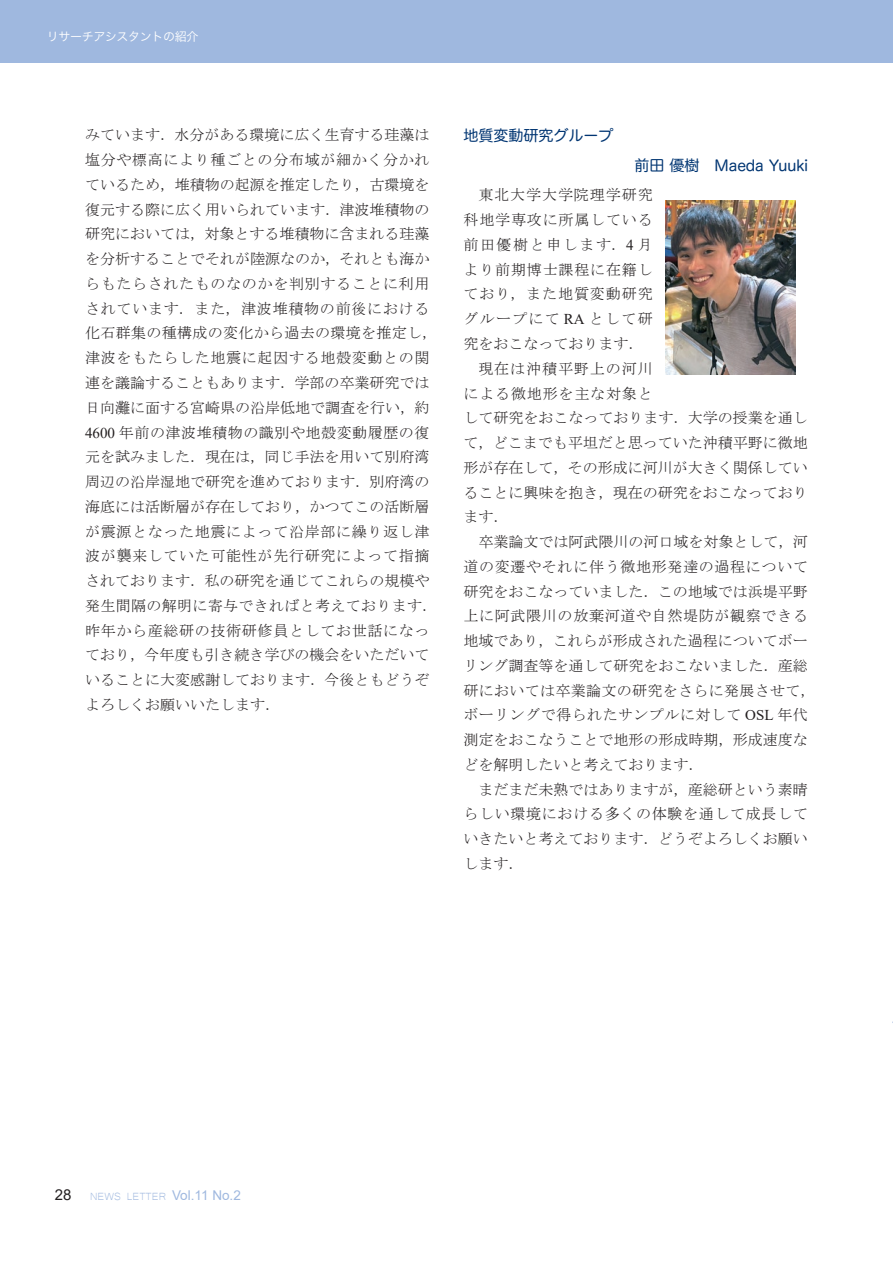
<style>
.page{position:relative;width:893px;height:1263px;background:#fff}
.page>*{position:absolute;margin:0;border:0;box-sizing:border-box;transform-origin:0 0}
.t1{font:15px/24.8px "MS Mincho";color:#231f20}
.t2{font:15px "MS Mincho";letter-spacing:.045em;color:#231f20}
.t3{font:15px "MS Mincho";letter-spacing:.055em;color:#231f20}
.t4{font:15px "MS Mincho";letter-spacing:.06em;color:#231f20}
.t5{font:15px "Hira Maru Pro W4";color:#013572}
.t6{font:15px "MS Mincho";letter-spacing:.02em;color:#231f20}
.t7{font:15px "MS Mincho";letter-spacing:.03em;color:#231f20}
.t8{font:15px "MS Mincho";letter-spacing:.105em;color:#231f20}
.t9{font:15px "MS Mincho";letter-spacing:.085em;color:#231f20}
.t10{font:13.5px "Microsoft Yi Baiti";color:#9fb8df}
.t11{font:12px "Hira Kaku Pro W3";letter-spacing:-.03em;color:#fff}
.s1{font-family:"Times New Roman"}
.s2{font-family:"Arial";font-size:15px;color:#231f20}
.s3{font-family:"Arial"}
</style>
<div class="page">
<div style="left:0;top:0;width:893px;height:63px;background:#9fb8df"></div>
<img style="left:665px;top:201px;width:130px;height:173px">
<p class="t11" style="left:47px;top:26px;width:153px">リサーチアシスタントの紹介</p>
<p class="t1" style="left:85px;top:123px;width:353px">みています．水分がある環境に広く生育する珪藻は塩分や標高により種ごとの分布域が細かく分かれているため，堆積物の起源を推定したり，古環境を復元する際に広く用いられています．津波堆積物の研究においては，対象とする堆積物に含まれる珪藻を分析することでそれが陸源なのか，それとも海からもたらされたものなのかを判別することに利用されています．また，津波堆積物の前後における化石群集の種構成の変化から過去の環境を推定し，津波をもたらした地震に起因する地殻変動との関連を議論することもあります．学部の卒業研究では日向灘に面する宮崎県の沿岸低地で調査を行い，約<br><span class="s1">4600</span> 年前の津波堆積物の識別や地殻変動履歴の復元を試みました．現在は，同じ手法を用いて別府湾周辺の沿岸湿地で研究を進めております．別府湾の海底には活断層が存在しており，かつてこの活断層が震源となった地震によって沿岸部に繰り返し津波が襲来していた可能性が先行研究によって指摘されております．私の研究を通じてこれらの規模や発生間隔の解明に寄与できればと考えております．昨年から産総研の技術研修員としてお世話になっており，今年度も引き続き学びの機会をいただいていることに大変感謝しております．今後ともどうぞよろしくお願いいたします．</p>
<p class="t5" style="left:463px;top:122px;width:151px">地質変動研究グループ</p>
<p class="t5" style="left:634px;top:152px;width:175px">前田優樹　Maeda Yuuki</p>
<p class="t4" style="left:478px;top:188px;width:176px">東北大学大学院理学研究</p>
<p class="t3" style="left:463px;top:212px;width:191px">科地学専攻に所属している</p>
<p class="t8" style="left:463px;top:237px;width:191px">前田優樹と申します．<span class="s1">4</span> 月</p>
<p class="t3" style="left:463px;top:262px;width:191px">より前期博士課程に在籍し</p>
<p class="t4" style="left:463px;top:287px;width:191px">ており，また地質変動研究</p>
<p class="t9" style="left:463px;top:311px;width:191px">グループにて <span class="s1">RA</span> として研</p>
<p class="t1" style="left:463px;top:331px;width:181px">究をおこなっております．</p>
<p class="t4" style="left:478px;top:361px;width:176px">現在は沖積平野上の河川</p>
<p class="t3" style="left:463px;top:386px;width:191px">による微地形を主な対象と</p>
<p class="t1" style="left:463px;top:405px;width:346px">して研究をおこなっております．大学の授業を通し</p>
<p class="t1" style="left:463px;top:430px;width:346px">て，どこまでも平坦だと思っていた沖積平野に微地</p>
<p class="t1" style="left:463px;top:455px;width:346px">形が存在して，その形成に河川が大きく関係してい</p>
<p class="t1" style="left:463px;top:480px;width:346px">ることに興味を抱き，現在の研究をおこなっており</p>
<p class="t1" style="left:463px;top:504px;width:46px">ます．</p>
<p class="t1" style="left:478px;top:529px;width:331px">卒業論文では阿武隈川の河口域を対象として，河</p>
<p class="t2" style="left:463px;top:559px;width:346px">道の変遷やそれに伴う微地形発達の過程について</p>
<p class="t1" style="left:463px;top:579px;width:346px">研究をおこなっていました．この地域では浜堤平野</p>
<p class="t2" style="left:463px;top:608px;width:346px">上に阿武隈川の放棄河道や自然堤防が観察できる</p>
<p class="t1" style="left:463px;top:628px;width:346px">地域であり，これらが形成された過程についてボー</p>
<p class="t1" style="left:463px;top:653px;width:346px">リング調査等を通して研究をおこないました．産総</p>
<p class="t6" style="left:463px;top:683px;width:353px">研においては卒業論文の研究をさらに発展させて，</p>
<p class="t7" style="left:463px;top:707px;width:346px">ボーリングで得られたサンプルに対して <span class="s1">OSL</span> 年代</p>
<p class="t1" style="left:463px;top:727px;width:346px">測定をおこなうことで地形の形成時期，形成速度な</p>
<p class="t1" style="left:463px;top:752px;width:241px">どを解明したいと考えております．</p>
<p class="t1" style="left:478px;top:777px;width:331px">まだまだ未熟ではありますが，産総研という素晴</p>
<p class="t2" style="left:463px;top:806px;width:346px">らしい環境における多くの体験を通して成長して</p>
<p class="t1" style="left:463px;top:826px;width:346px">いきたいと考えております．どうぞよろしくお願い</p>
<p class="t1" style="left:463px;top:851px;width:61px">します．</p>
<p class="t10" style="left:55px;top:1188px;width:188px"><span class="s2">28</span> NEWS LETTER <span class="s3">Vol.11 No.2</span></p>
</div>
